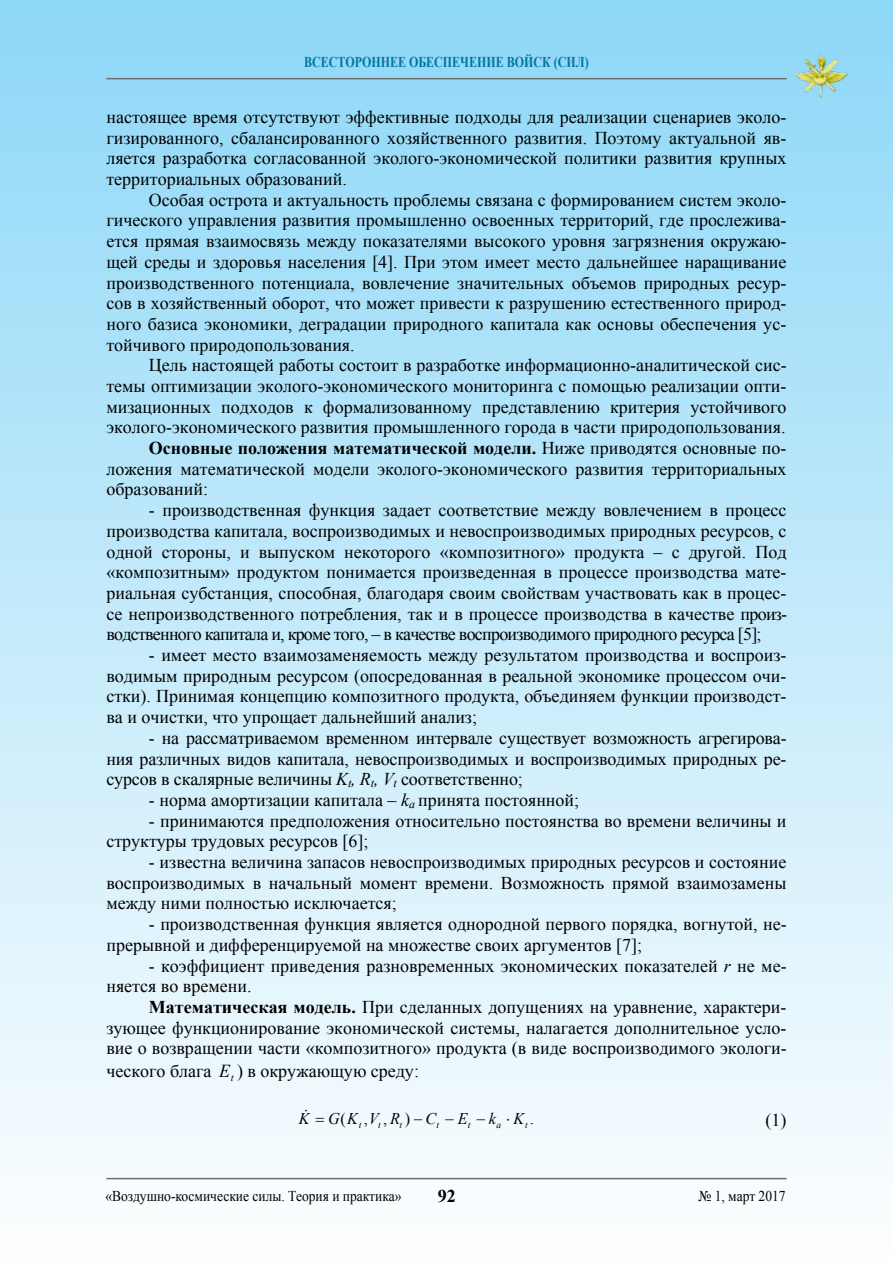
<style>
.page{position:relative;width:893px;height:1263px;background:#fff}
.page>*{position:absolute;margin:0;border:0;box-sizing:border-box;transform-origin:0 0}
.t1{font:18px/20.7px "Times New Roman";color:#000;text-align:justify}
.t2{font:700 18px "Times New Roman";color:#000}
.t3{font:italic 16.35px "Times New Roman";color:#000}
.t4{font:16.35px "Times New Roman";color:#000}
.t5{font:15px "Times New Roman";color:#000;scale:.9 1}
.t6{font:700 15px "Times New Roman";color:#0076a3;scale:.8 1}
.t7{font:italic 9.45px "Times New Roman";color:#000}
.s1{font-weight:400}
.s2{font-style:italic}
.s3{font-weight:700}
.s4{font-style:italic;font-size:18.3px}
</style>
<div class="page">
<div style="left:0;top:0;width:893px;height:1263px;background:linear-gradient(to bottom,#8dd7f8,#fefefe)"></div>
<hr style="left:106px;top:78px;width:681px;height:1px;background:#6d6e71">
<hr style="left:106px;top:1178px;width:681px;height:1px;background:#6d6e71">
<img style="left:792px;top:52px;width:58px;height:47px">
<svg style="left:316px;top:1118px;width:8px;height:4px"></svg>
<p class="t6" style="left:304px;top:51px;width:357px">ВСЕСТОРОННЕЕ ОБЕСПЕЧЕНИЕ ВОЙСК (СИЛ)</p>
<p class="t1" style="left:106px;top:106px;width:682px">настоящее время отсутствуют эффективные подходы для реализации сценариев эколо&shy;гизированного, сбалансированного хозяйственного развития. Поэтому актуальной яв&shy;ляется разработка согласованной эколого-экономической политики развития крупных территориальных образований.</p>
<p class="t1" style="left:106px;top:189px;width:682px;text-indent:43px">Особая острота и актуальность проблемы связана с формированием систем эколо&shy;гического управления развития промышленно освоенных территорий, где прослежива&shy;ется прямая взаимосвязь между показателями высокого уровня загрязнения окружаю&shy;щей среды и здоровья населения [4]. При этом имеет место дальнейшее наращивание производственного потенциала, вовлечение значительных объемов природных ресур&shy;сов в хозяйственный оборот, что может привести к разрушению естественного природ&shy;ного базиса экономики, деградации природного капитала как основы обеспечения ус&shy;тойчивого природопользования.</p>
<p class="t1" style="left:149px;top:355px;width:639px">Цель настоящей работы состоит в разработке информационно-аналитической сис-</p>
<p class="t1" style="left:106px;top:375px;width:682px">темы оптимизации эколого-экономического мониторинга с помощью реализации опти-</p>
<p class="t1" style="left:106px;top:396px;width:682px">мизационных подходов к формализованному представлению критерия устойчивого</p>
<p class="t1" style="left:106px;top:417px;width:681px">эколого-экономического развития промышленного города в части природопользования.</p>
<p class="t2" style="left:149px;top:436px;width:639px">Основные положения математической модели. <span class="s1">Ниже приводятся основные по-</span></p>
<p class="t1" style="left:106px;top:458px;width:682px">ложения математической модели эколого-экономического развития территориальных</p>
<p class="t1" style="left:106px;top:479px;width:103px">образований:</p>
<p class="t1" style="left:106px;top:499px;width:682px;text-indent:43px">- производственная функция задает соответствие между вовлечением в процесс производства капитала, воспроизводимых и невоспроизводимых природных ресурсов, с одной стороны, и выпуском некоторого «композитного» продукта – с другой. Под «композитным» продуктом понимается произведенная в процессе производства мате&shy;риальная субстанция, способная, благодаря своим свойствам участвовать как в процес&shy;се непроизводственного потребления, так и в процессе производства в качестве произ&shy;водственного капитала и, кроме того, – в качестве воспроизводимого природного ресурса [5];</p>
<p class="t1" style="left:106px;top:644px;width:682px;text-indent:43px">- имеет место взаимозаменяемость между результатом производства и воспроиз&shy;водимым природным ресурсом (опосредованная в реальной экономике процессом очи&shy;стки). Принимая концепцию композитного продукта, объединяем функции производст&shy;ва и очистки, что упрощает дальнейший анализ;</p>
<p class="t1" style="left:106px;top:727px;width:682px;text-indent:43px">- на рассматриваемом временном интервале существует возможность агрегирова&shy;ния различных видов капитала, невоспроизводимых и воспроизводимых природных ре&shy;сурсов в скалярные величины <span class="s2">K</span><sub>t</sub><span class="s2">, R</span><sub>t</sub><span class="s2">, V</span><sub>t</sub> соответственно;</p>
<p class="t1" style="left:149px;top:789px;width:432px">- норма амортизации капитала – <span class="s2">k</span><sub>a</sub> принята постоянной;</p>
<p class="t1" style="left:106px;top:810px;width:682px;text-indent:43px">- принимаются предположения относительно постоянства во времени величины и структуры трудовых ресурсов [6];</p>
<p class="t1" style="left:106px;top:851px;width:682px;text-indent:43px">- известна величина запасов невоспроизводимых природных ресурсов и состояние воспроизводимых в начальный момент времени. Возможность прямой взаимозамены между ними полностью исключается;</p>
<p class="t1" style="left:106px;top:913px;width:682px;text-indent:43px">- производственная функция является однородной первого порядка, вогнутой, не&shy;прерывной и дифференцируемой на множестве своих аргументов [7];</p>
<p class="t1" style="left:106px;top:955px;width:682px;text-indent:43px">- коэффициент приведения разновременных экономических показателей <span class="s2">r</span> не ме&shy;няется во времени.</p>
<p class="t1" style="left:106px;top:996px;width:682px;text-indent:43px"><span class="s3">Математическая модель.</span> При сделанных допущениях на уравнение, характери&shy;зующее функционирование экономической системы, налагается дополнительное усло&shy;вие о возвращении части «композитного» продукта (в виде воспроизводимого экологи-</p>
<p class="t1" style="left:106px;top:1060px;width:314px">ческого блага <span class="s4">E</span><sub>t</sub> ) в окружающую среду:</p>
<p class="t4" style="left:341px;top:1108px;width:71px">(,,)</p>
<p class="t4" style="left:530px;top:1108px;width:6px">.</p>
<p class="t3" style="left:299px;top:1107px;width:213px">K GK V R −C−E−k⋅</p>
<p class="t1" style="left:766px;top:1109px;width:23px">(1)</p>
<p class="t7" style="left:359px;top:1118px;width:4px">t</p>
<p class="t7" style="left:378px;top:1118px;width:4px">t</p>
<p class="t7" style="left:400px;top:1118px;width:4px">t</p>
<p class="t7" style="left:437px;top:1118px;width:4px">t</p>
<p class="t7" style="left:468px;top:1118px;width:4px">t</p>
<p class="t7" style="left:497px;top:1118px;width:33px">a <sup>K</sup>t</p>
<p class="t5" style="left:105px;top:1186px;width:330px">«Воздушно-космические силы. Теория и практика»</p>
<p class="t2" style="left:438px;top:1184px;width:19px">92</p>
<p class="t5" style="left:699px;top:1186px;width:98px">№ 1, март 2017</p>
</div>
